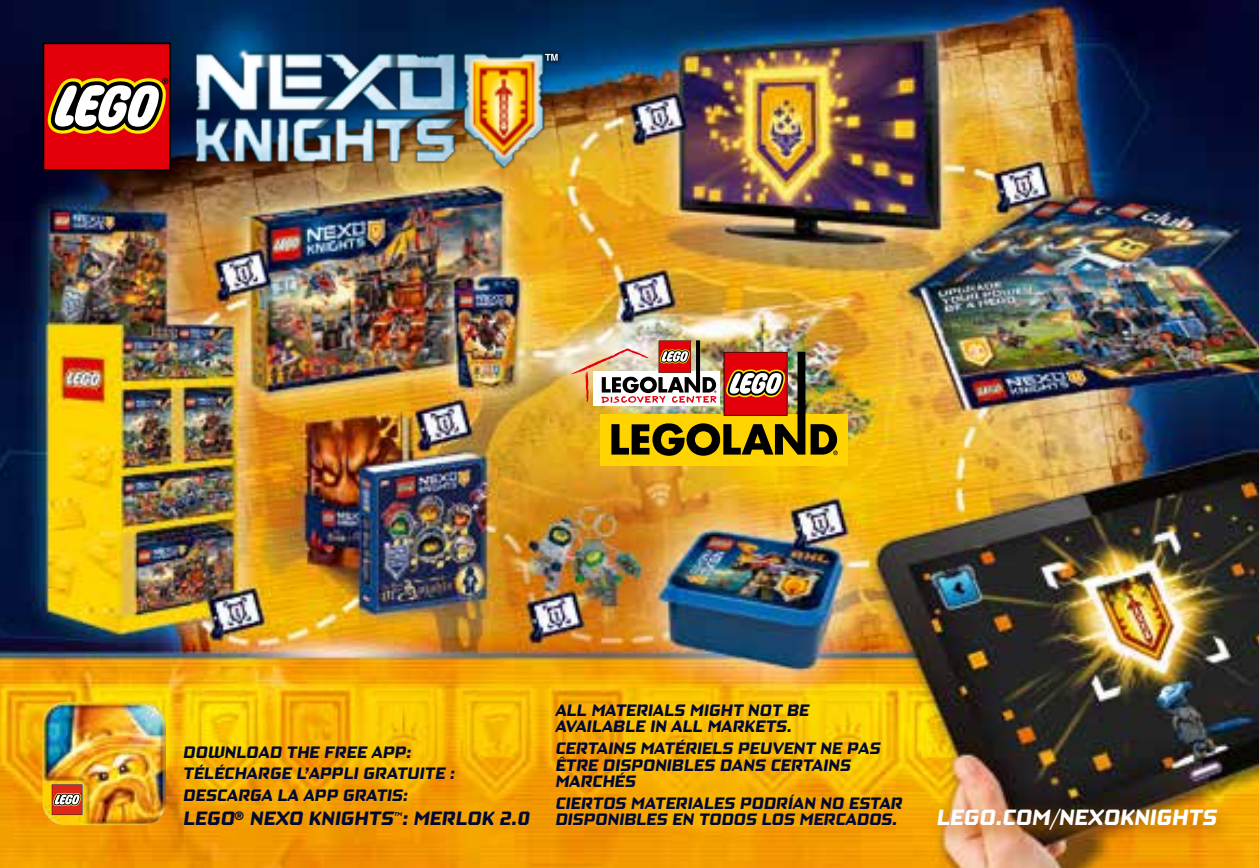
<style>
.page{position:relative;width:1259px;height:868px;background:#fff}
.page>*{position:absolute;margin:0;border:0;box-sizing:border-box;transform-origin:0 0}
.t1{font:italic 700 24px "Robotesqa 4 F";color:#fff}
.t2{font:italic 700 21px "Robotesqa 4 F";color:#000833}
.t3{font:italic 700 18px/16.5px "Robotesqa 4 F";color:#000833}
</style>
<div class="page">
<img style="left:0;top:0;width:1259px;height:867px">
<img style="left:43px;top:701px;width:123px;height:124px">
<svg style="left:52px;top:784px;width:30px;height:30px"></svg>
<div style="left:600px;top:413px;width:247px;height:52px;background:#ffd400"></div>
<img style="left:570px;top:340px;width:268px;height:115px">
<img style="left:926px;top:801px;width:310px;height:50px">
<img style="left:167px;top:19px;width:405px;height:174px">
<img style="left:538px;top:47px;width:26px;height:21px">
<svg style="left:545px;top:54px;width:12px;height:7px"></svg>
<svg style="left:43px;top:42px;width:128px;height:129px"></svg>
<p class="t3" style="left:183px;top:741px;width:273px;line-height:21.6px">DOWNLOAD THE FREE APP:<br>TÉLÉCHARGE L’APPLI GRATUITE :<br>DESCARGA LA APP GRATIS:</p>
<p class="t2" style="left:183px;top:807px;width:348px">LEGO<sup>®</sup> NEXO KNIGHTS<sup>™</sup>: MERLOK 2.0</p>
<p class="t3" style="left:555px;top:702px;width:255px">ALL MATERIALS MIGHT NOT BE<br>AVAILABLE IN ALL MARKETS.</p>
<p class="t3" style="left:555px;top:740px;width:326px">CERTAINS MATÉRIELS PEUVENT NE PAS<br>ÊTRE DISPONIBLES DANS CERTAINS<br>MARCHÉS</p>
<p class="t3" style="left:555px;top:794px;width:348px">CIERTOS MATERIALES PODRÍAN NO ESTAR<br>DISPONIBLES EN TODOS LOS MERCADOS.</p>
<h1 class="t1" style="left:936px;top:805px;width:282px">LEGO.COM/NEXOKNIGHTS</h1>
</div>
